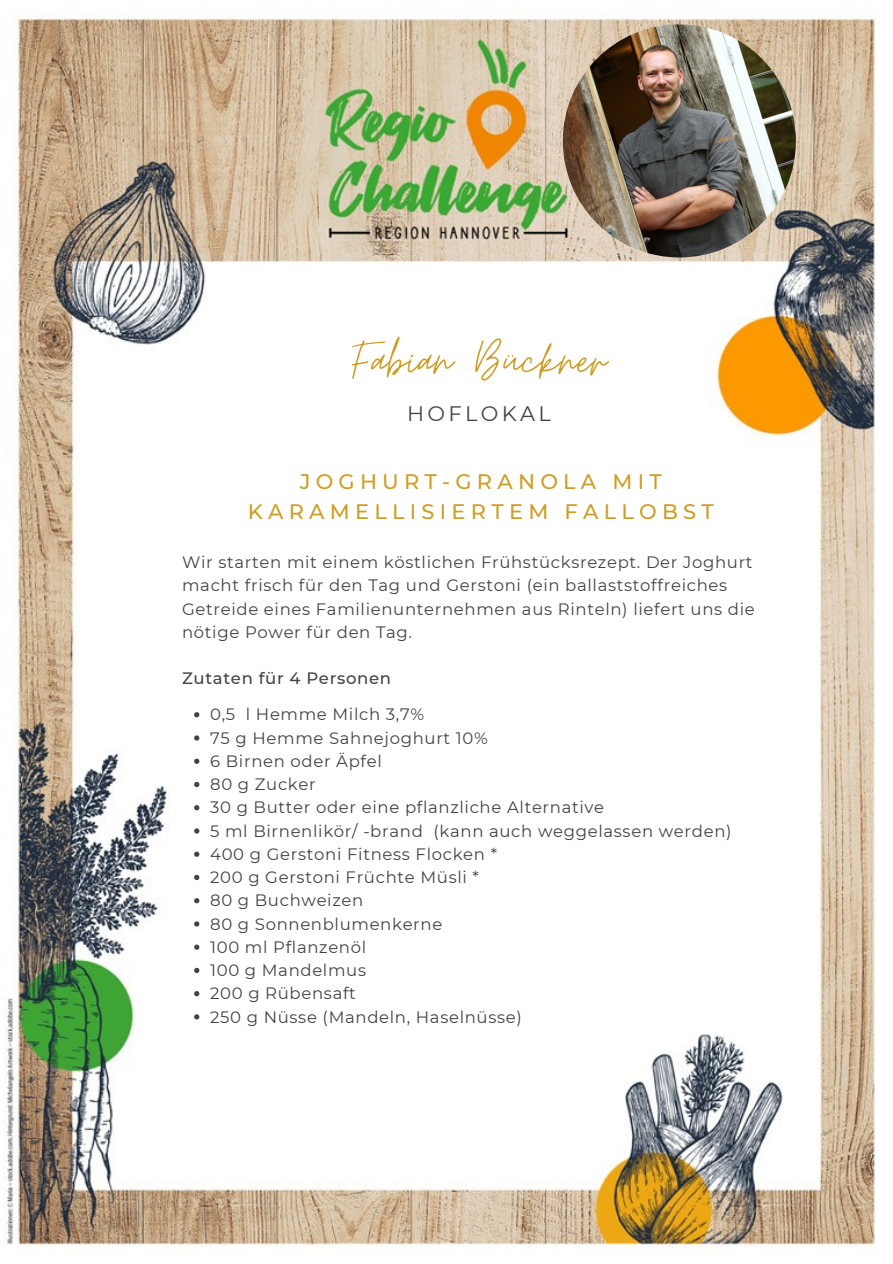
<style>
.page{position:relative;width:893px;height:1264px;background:#fff}
.page>*{position:absolute;margin:0;border:0;box-sizing:border-box;transform-origin:0 0}
.t1{font:60px "Moon Time";color:#cd9e25}
.t2{font:500 21px "Montserrat";letter-spacing:.25em;color:#cd9e25}
.t3{font:21px "Montserrat";letter-spacing:.16em;color:#44433f}
.t4{font:16.5px/23.2px "Montserrat";letter-spacing:.04em;color:#44433f}
.t5{font:500 16.5px "Montserrat";letter-spacing:.04em;color:#44433f}
</style>
<div class="page">
<img style="left:4px;top:16px;width:872px;height:1239px">
<svg style="left:194px;top:712px;width:5px;height:5px"></svg>
<svg style="left:194px;top:735px;width:5px;height:5px"></svg>
<svg style="left:194px;top:758px;width:5px;height:5px"></svg>
<svg style="left:194px;top:781px;width:5px;height:6px"></svg>
<svg style="left:194px;top:805px;width:5px;height:5px"></svg>
<svg style="left:194px;top:828px;width:5px;height:5px"></svg>
<svg style="left:194px;top:851px;width:5px;height:5px"></svg>
<svg style="left:194px;top:874px;width:5px;height:6px"></svg>
<svg style="left:194px;top:898px;width:5px;height:5px"></svg>
<svg style="left:194px;top:921px;width:5px;height:5px"></svg>
<svg style="left:194px;top:944px;width:5px;height:5px"></svg>
<svg style="left:194px;top:967px;width:5px;height:6px"></svg>
<svg style="left:194px;top:991px;width:5px;height:5px"></svg>
<svg style="left:194px;top:1014px;width:5px;height:5px"></svg>
<img style="left:562px;top:24px;width:233px;height:233px;border-radius:50%">
<p class="t1" style="left:352px;top:323px;width:256px">Fabian Bückner</p>
<p class="t3" style="left:407px;top:401px;width:145px">HOFLOKAL</p>
<p class="t2" style="left:299px;top:469px;width:363px">JOGHURT-GRANOLA MIT</p>
<p class="t2" style="left:248px;top:498px;width:467px">KARAMELLISIERTEM FALLOBST</p>
<p class="t4" style="left:182px;top:550px;width:574px">Wir starten mit einem köstlichen Frühstücksrezept. Der Joghurt macht frisch für den Tag und Gerstoni (ein ballaststoffreiches Getreide eines Familienunternehmen aus Rinteln) liefert uns die nötige Power für den Tag.</p>
<p class="t5" style="left:182px;top:668px;width:210px">Zutaten für 4 Personen</p>
<p class="t4" style="left:210px;top:702px;width:279px;text-indent:36px">l Hemme Milch 3,7%<br>75 g Hemme Sahnejoghurt 10%<br>6 Birnen oder Äpfel</p>
<p class="t4" style="left:210px;top:772px;width:523px">80 g Zucker<br>30 g Butter oder eine pflanzliche Alternative<br>5 ml Birnenlikör/ -brand (kann auch weggelassen werden)<br>400 g Gerstoni Fitness Flocken *<br>200 g Gerstoni Früchte Müsli *<br>80 g Buchweizen<br>80 g Sonnenblumenkerne<br>100 ml Pflanzenöl<br>100 g Mandelmus</p>
<p class="t4" style="left:210px;top:981px;width:313px">200 g Rübensaft<br>250 g Nüsse (Mandeln, Haselnüsse)</p>
<p class="t4" style="left:210px;top:702px;width:27px">0,5</p>
</div>
